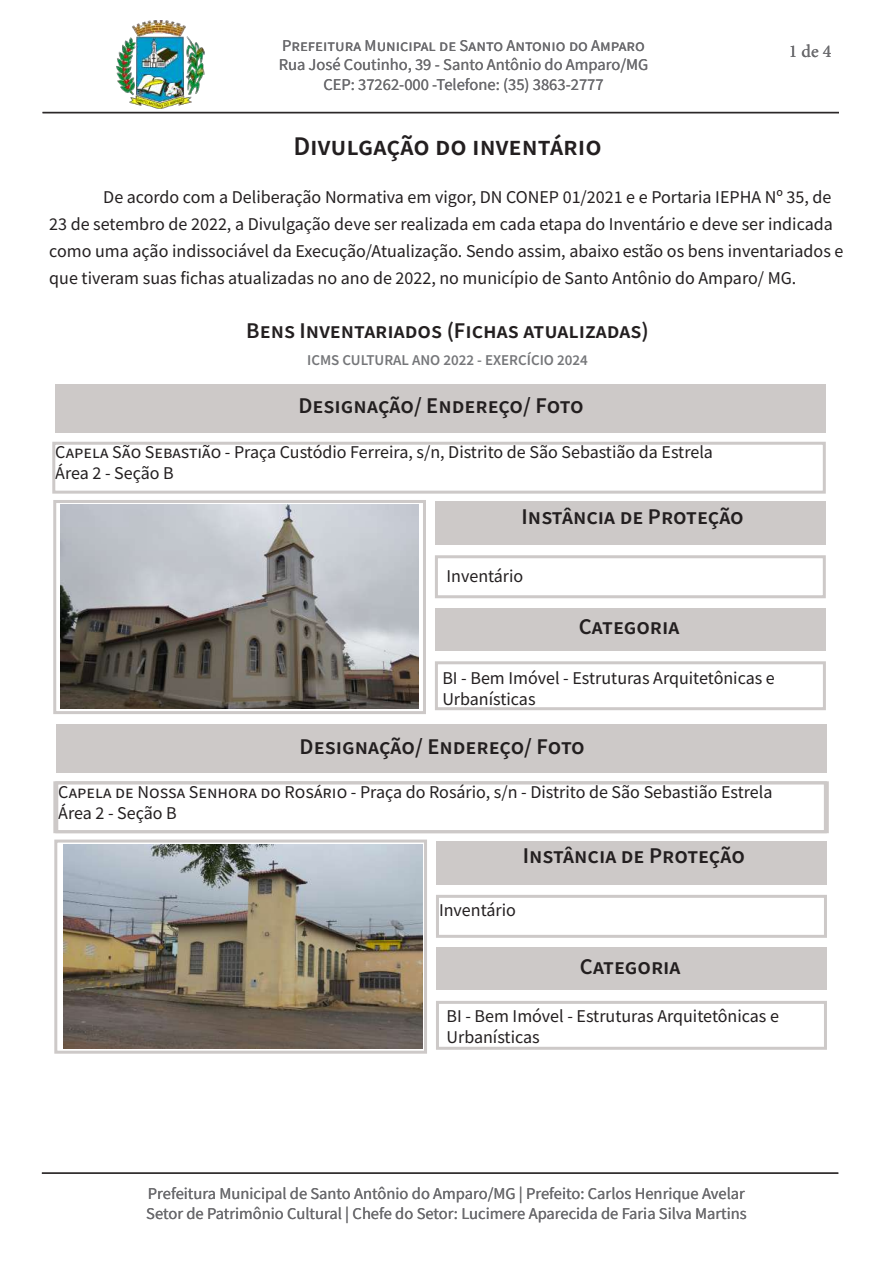
<style>
.page{position:relative;width:893px;height:1263px;background:#fff}
.page>*{position:absolute;margin:0;border:0;box-sizing:border-box;transform-origin:0 0}
.t1{font:600 27px "Source Sans Pro";color:#231f20}
.t2{font:600 22.5px "Source Sans Pro";color:#231f20}
.t3{font:18px/21px "Source Sans Pro";color:#231f20}
.t4{font:18px "Minion Pro";color:#6b6b6e}
.t5{font:16.5px/19.8px "Source Sans Pro";color:#6b6b6e}
.t6{font:600 15px "Source Sans Pro";color:#757679}
</style>
<div class="page">
<img style="left:116px;top:20px;width:88px;height:88px">
<hr style="left:43px;top:112px;width:796px;height:1px;background:#231f20">
<hr style="left:42px;top:1172px;width:796px;height:2px;background:#231f20">
<div style="left:55px;top:384px;width:770px;height:49px;background:#cdc9c8"></div>
<div style="left:53px;top:500px;width:373px;height:214px;border:3px solid #cdc9c8"></div>
<div style="left:435px;top:501px;width:390px;height:44px;background:#cdc9c8"></div>
<div style="left:435px;top:608px;width:390px;height:43px;background:#cdc9c8"></div>
<div style="left:52px;top:442px;width:774px;height:52px;border:3px solid #cdc9c8"></div>
<div style="left:435px;top:555px;width:391px;height:43px;border:3px solid #cdc9c8"></div>
<div style="left:435px;top:661px;width:391px;height:49px;border:3px solid #cdc9c8"></div>
<div style="left:56px;top:724px;width:770px;height:48px;background:#cdc9c8"></div>
<div style="left:54px;top:839px;width:373px;height:215px;border:3px solid #cdc9c8"></div>
<div style="left:436px;top:841px;width:390px;height:44px;background:#cdc9c8"></div>
<div style="left:436px;top:947px;width:390px;height:43px;background:#cdc9c8"></div>
<div style="left:436px;top:895px;width:391px;height:43px;border:3px solid #cdc9c8"></div>
<div style="left:436px;top:1001px;width:391px;height:49px;border:3px solid #cdc9c8"></div>
<div style="left:55px;top:781px;width:774px;height:52px;border:3px solid #cdc9c8"></div>
<img style="left:60px;top:505px;width:359px;height:203px">
<img style="left:63px;top:845px;width:359px;height:203px">
<p class="t5" style="left:279px;top:35px;width:371px;text-align:center">Prefeitura Municipal de Santo Antonio do Amparo<br>Rua José Coutinho, 39 - Santo Antônio do Amparo/MG<br>CEP: 37262-000 -Telefone: (35) 3863-2777</p>
<p class="t4" style="left:789px;top:39px;width:44px">1 de 4</p>
<h1 class="t1" style="left:293px;top:128px;width:310px">Divulgação do inventário</h1>
<p class="t3" style="left:49px;top:184px;width:796px;line-height:27px;text-indent:54px">De acordo com a Deliberação Normativa em vigor, DN CONEP 01/2021 e e Portaria IEPHA Nº 35, de 23 de setembro de 2022, a Divulgação deve ser realizada em cada etapa do Inventário e deve ser indicada como uma ação indissociável da Execução/Atualização. Sendo assim, abaixo estão os bens inventariados e que tiveram suas fichas atualizadas no ano de 2022, no município de Santo Antônio do Amparo/ MG.</p>
<p class="t2" style="left:246px;top:316px;width:404px">Bens Inventariados (Fichas atualizadas)</p>
<p class="t6" style="left:307px;top:350px;width:282px">ICMS CULTURAL ANO 2022 - EXERCÍCIO 2024</p>
<p class="t2" style="left:299px;top:391px;width:287px">Designação/ Endereço/ Foto</p>
<p class="t3" style="left:55px;top:442px;width:659px">Capela São Sebastião - Praça Custódio Ferreira, s/n, Distrito de São Sebastião da Estrela<br>Área 2 - Seção B</p>
<p class="t2" style="left:522px;top:501px;width:224px">Instância de Proteção</p>
<p class="t3" style="left:446px;top:565px;width:78px">Inventário</p>
<p class="t2" style="left:579px;top:612px;width:102px">Categoria</p>
<p class="t3" style="left:442px;top:667px;width:334px">BI - Bem Imóvel - Estruturas Arquitetônicas e<br>Urbanísticas</p>
<p class="t2" style="left:300px;top:732px;width:287px">Designação/ Endereço/ Foto</p>
<p class="t3" style="left:58px;top:781px;width:716px">Capela de Nossa Senhora do Rosário - Praça do Rosário, s/n - Distrito de São Sebastião Estrela<br>Área 2 - Seção B</p>
<p class="t2" style="left:523px;top:841px;width:224px">Instância de Proteção</p>
<p class="t3" style="left:439px;top:899px;width:78px">Inventário</p>
<p class="t2" style="left:580px;top:952px;width:102px">Categoria</p>
<p class="t3" style="left:446px;top:1005px;width:334px">BI - Bem Imóvel - Estruturas Arquitetônicas e<br>Urbanísticas</p>
<p class="t5" style="left:146px;top:1184px;width:602px">Prefeitura Municipal de Santo Antônio do Amparo/MG | Prefeito: Carlos Henrique Avelar<br>Setor de Patrimônio Cultural | Chefe do Setor: Lucimere Aparecida de Faria Silva Martins</p>
</div>
